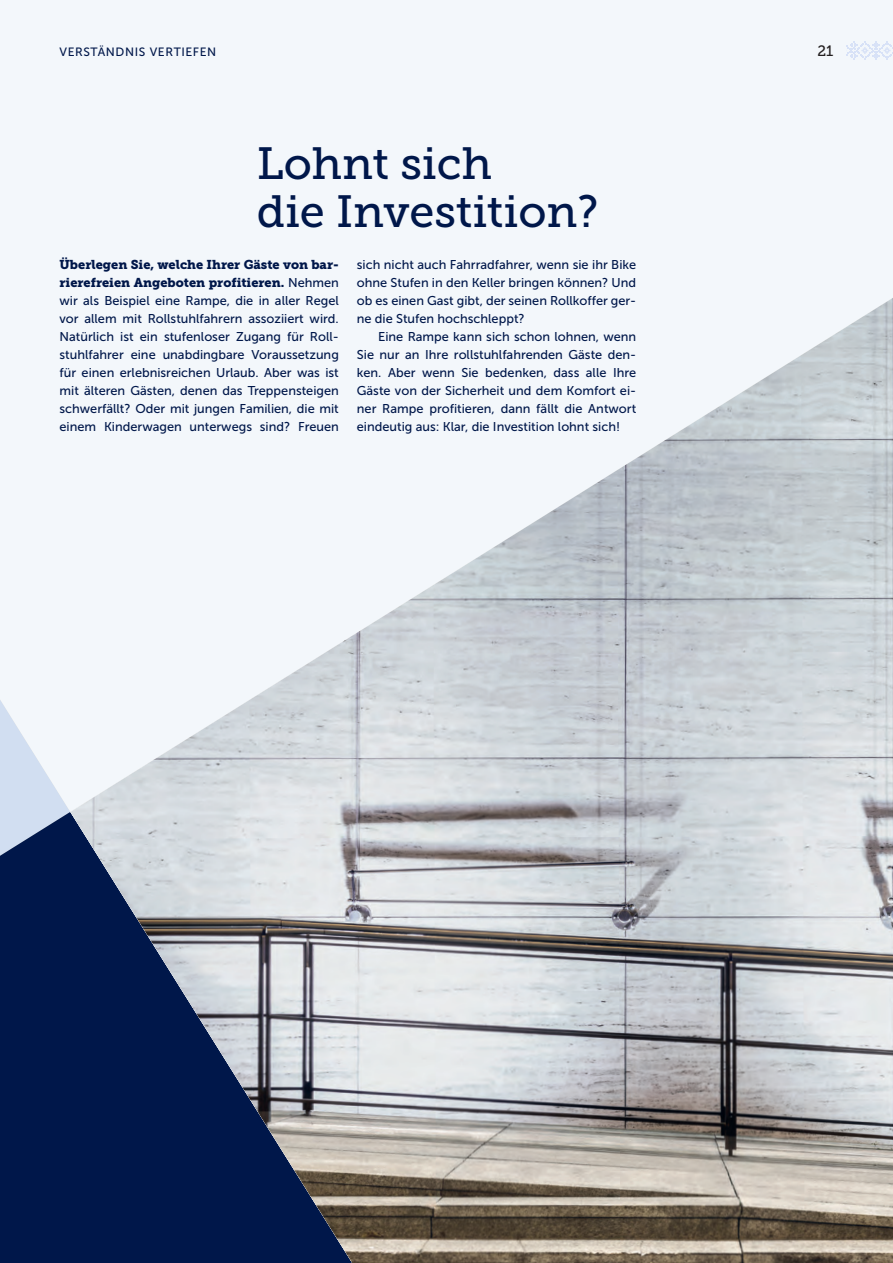
<style>
.page{position:relative;width:893px;height:1263px;background:#fff}
.page>*{position:absolute;margin:0;border:0;box-sizing:border-box;transform-origin:0 0}
.t1{font:45px/48px "Museo Slab 500";letter-spacing:-.005em;color:#00174a}
.t2{font:15px "Museo Slab 500";color:#231f20}
.Vorspann{font:12.75px/18px "Museo Sans 500";color:#00174a;text-align:justify}
.t3{font:12px "Museo Sans 500";letter-spacing:.05em;color:#00174a}
.s1{font-family:"Museo Slab 900"}
</style>
<div class="page">
<div style="left:0;top:0;width:893px;height:812px;background:#f3f7fb"></div>
<div style="left:0;top:812px;width:70px;height:451px;background:#00174a"></div>
<img style="left:70px;top:298px;width:823px;height:965px">
<svg style="left:846px;top:42px;width:47px;height:18px"></svg>
<p class="t3" style="left:60px;top:45px;width:158px">VERSTÄNDNIS VERTIEFEN</p>
<p class="t2" style="left:817px;top:43px;width:17px">21</p>
<h1 class="t1" style="left:257px;top:140px;width:343px">Lohnt sich<br>die Investition?</h1>
<p class="Vorspann" style="left:60px;top:256px;width:281px"><span class="s1">Überlegen Sie, welche Ihrer Gäste von bar&shy;rierefreien Angeboten profitieren.</span> Nehmen wir als Beispiel eine Rampe, die in aller Regel vor allem mit Rollstuhlfahrern assoziiert wird.<br>Natürlich ist ein stufenloser Zugang für Roll&shy;stuhlfahrer eine unabdingbare Voraussetzung für einen erlebnisreichen Urlaub. Aber was ist mit älteren Gästen, denen das Treppensteigen schwerfällt? Oder mit jungen Familien, die mit einem Kinderwagen unterwegs sind? Freuen</p>
<p class="Vorspann" style="left:357px;top:256px;width:281px">sich nicht auch Fahrradfahrer, wenn sie ihr Bike ohne Stufen in den Keller bringen können? Und ob es einen Gast gibt, der seinen Rollkoffer ger&shy;ne die Stufen hochschleppt?</p>
<p class="Vorspann" style="left:357px;top:328px;width:281px;text-indent:21px">Eine Rampe kann sich schon lohnen, wenn Sie nur an Ihre rollstuhlfahrenden Gäste den&shy;ken. Aber wenn Sie bedenken, dass alle Ihre Gäste von der Sicherheit und dem Komfort ei&shy;ner Rampe profitieren, dann fällt die Antwort eindeutig aus: Klar, die Investition lohnt sich!</p>
</div>
